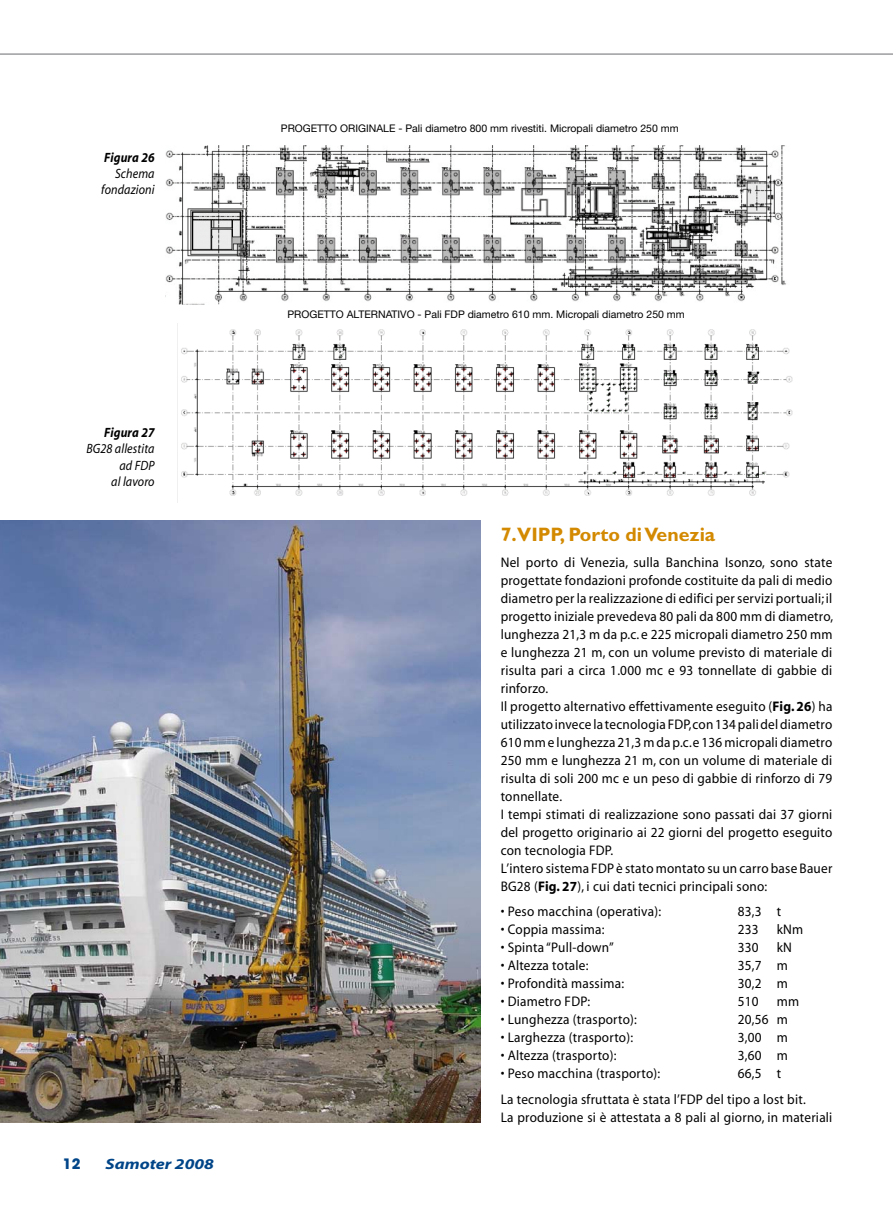
<style>
.page{position:relative;width:893px;height:1212px;background:#fff}
.page>*{position:absolute;margin:0;border:0;box-sizing:border-box;transform-origin:0 0}
.t1{font:700 19.5px "Gill Sans";color:#d38900}
.t2{font:italic 700 15px "Myriad";color:#004588;scale:1.2 1}
.t3{font:700 14.25px "Avant Garde";color:#004588}
.t4{font:13.95px/18px "Myriad";letter-spacing:.02em;color:#000;scale:.95 1}
.t5{font:italic 13.5px/16.2px "Myriad";letter-spacing:.01em;color:#000;text-align:right;scale:.9 1}
.t6{font:italic 700 13.5px "Myriad";letter-spacing:.01em;color:#000;scale:.9 1}
.t7{font:10.5px "Helvetica Neue";color:#000}
.s1{font-weight:700}
</style>
<div class="page">
<hr style="left:0;top:53px;width:893px;height:2px;background:#9c9d9f">
<img style="left:165px;top:145px;width:621px;height:160px">
<img style="left:0;top:520px;width:480px;height:603px">
<img style="left:181px;top:329px;width:611px;height:167px">
<p class="t6" style="left:104px;top:150px;width:57px">Figura 26</p>
<p class="t5" style="left:101px;top:166px;width:61px">Schema fondazioni</p>
<p class="t6" style="left:104px;top:426px;width:57px">Figura 27</p>
<p class="t5" style="left:86px;top:441px;width:77px">BG28 allestita ad FDP<br>al lavoro</p>
<p class="t3" style="left:63px;top:1154px;width:19px">12</p>
<p class="t2" style="left:105px;top:1156px;width:92px">Samoter 2008</p>
<p class="t7" style="left:281px;top:122px;width:399px">PROGETTO ORIGINALE - Pali diametro 800 mm rivestiti. Micropali diametro 250 mm</p>
<p class="t7" style="left:287px;top:308px;width:67px">PROGETTO alternativo</p>
<p class="t7" style="left:418px;top:308px;width:269px">- Pali FDP diametro 610 mm. Micropali diametro 250 mm</p>
<h1 class="t1" style="left:501px;top:523px;width:216px">7.VIPP, Porto di Venezia</h1>
<p class="t4" style="left:501px;top:554px;width:352px">Nel porto di Venezia, sulla Banchina Isonzo, sono state progettate fondazioni profonde costituite da pali di medio diametro per la realizzazione di edifici per servizi portuali; il progetto iniziale prevedeva 80 pali da 800 mm di diametro, lunghezza 21,3 m da p.c. e 225 micropali diametro 250 mm e lunghezza 21 m, con un volume previsto di materiale di risulta pari a circa 1.000 mc e 93 tonnellate di gabbie di rinforzo.<br>Il progetto alternativo effettivamente eseguito (<span class="s1">Fig. 26</span>) ha utilizzato invece la tecnologia FDP, con 134 pali del diametro 610 mm e lunghezza 21,3 m da p.c. e 136 micropali diametro 250 mm e lunghezza 21 m, con un volume di materiale di risulta di soli 200 mc e un peso di gabbie di rinforzo di 79 tonnellate.<br>I tempi stimati di realizzazione sono passati dai 37 giorni del progetto originario ai 22 giorni del progetto eseguito con tecnologia FDP.<br>L’intero sistema FDP è stato montato su un carro base Bauer BG28 (<span class="s1">Fig. 27</span>), i cui dati tecnici principali sono:</p>
<p class="t4" style="left:501px;top:903px;width:170px">• Peso macchina (operativa):</p>
<p class="t4" style="left:738px;top:903px;width:47px">83,3 t</p>
<p class="t4" style="left:501px;top:921px;width:111px">• Coppia massima:</p>
<p class="t4" style="left:738px;top:921px;width:23px">233</p>
<p class="t4" style="left:777px;top:921px;width:29px">kNm</p>
<p class="t4" style="left:501px;top:939px;width:120px">• Spinta “Pull-down”</p>
<p class="t4" style="left:738px;top:939px;width:23px">330</p>
<p class="t4" style="left:777px;top:939px;width:17px">kN</p>
<p class="t4" style="left:501px;top:957px;width:94px">• Altezza totale:</p>
<p class="t4" style="left:738px;top:957px;width:54px">35,7 m</p>
<p class="t4" style="left:501px;top:975px;width:131px">• Profondità massima:</p>
<p class="t4" style="left:738px;top:975px;width:54px">30,2 m</p>
<p class="t4" style="left:501px;top:993px;width:96px">• Diametro FDP:</p>
<p class="t4" style="left:738px;top:993px;width:23px">510</p>
<p class="t4" style="left:777px;top:993px;width:25px">mm</p>
<p class="t4" style="left:501px;top:1011px;width:145px">• Lunghezza (trasporto):</p>
<p class="t4" style="left:738px;top:1011px;width:54px">20,56 m</p>
<p class="t4" style="left:501px;top:1029px;width:141px">• Larghezza (trasporto):</p>
<p class="t4" style="left:738px;top:1029px;width:54px">3,00 m</p>
<p class="t4" style="left:501px;top:1047px;width:123px">• Altezza (trasporto):</p>
<p class="t4" style="left:738px;top:1047px;width:54px">3,60 m</p>
<p class="t4" style="left:501px;top:1065px;width:170px">• Peso macchina (trasporto):</p>
<p class="t4" style="left:501px;top:1061px;width:323px;line-height:25.5px;text-indent:237px">66,5 t<br>La tecnologia sfruttata è stata l’FDP del tipo a lost bit.</p>
<p class="t4" style="left:501px;top:1109px;width:351px">La produzione si è attestata a 8 pali al giorno, in materiali</p>
</div>
